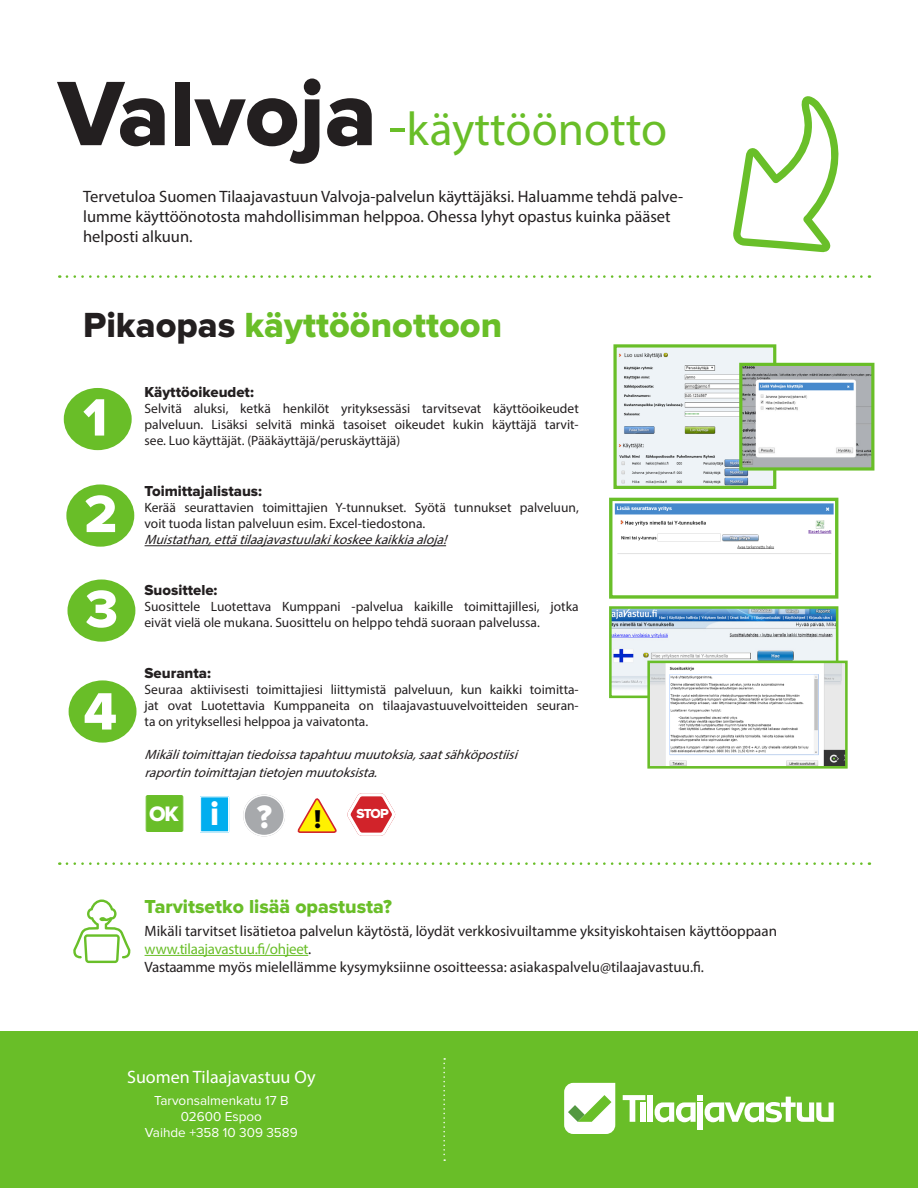
<style>
.page{position:relative;width:918px;height:1188px;background:#fff}
.page>*{position:absolute;margin:0;border:0;box-sizing:border-box;transform-origin:0 0}
.t1{font:54.45px "Proxima Nova Extrabld";color:#fff}
.t2{font:47.4px "Myriad Pro";color:#69be28}
.t3{font:36.15px "Proxima Nova Extrabld";color:#69be28}
.t4{font:34.05px "Proxima Nova Extrabld";color:#fff}
.t5{font:33.75px "Proxima Nova Extrabld";color:#fff}
.t6{font:26.7px "Proxima Nova Extrabld";color:#000}
.t7{font:21.75px "Proxima Nova Extrabld";color:#fff}
.t8{font:19.5px "Proxima Nova Extrabld";color:#69be28}
.t9{font:18px "Myriad Pro";color:#fff}
.t10{font:16.5px/19.8px "Myriad Pro";color:#231f20}
.t11{font:15px/18px "Myriad Pro";color:#231f20}
.t12{font:15px "Proxima Nova Extrabld";color:#231f20}
.t13{font:13.5px/16.2px "Myriad Pro";color:#231f20;text-align:justify}
.t14{font:italic 13.5px/18px "Myriad Pro";color:#231f20}
.t15{font:13.5px "Proxima Nova";color:#fff}
.t16{font:13.5px "Proxima Nova Extrabld";color:#fff}
.s1{font-family:"Proxima Nova Extrabld";font-size:94.8px;color:#231f20}
.s2{font-size:56.85px}
.s3{color:#231f20}
.s4{color:#69be28}
</style>
<div class="page">
<hr style="left:145px;top:545px;width:301px;height:1px;background:#231f20">
<hr style="left:145px;top:955px;width:163px;height:1px;background:#69be28">
<div style="left:0;top:1031px;width:918px;height:157px;background:#69be28"></div>
<svg style="left:67px;top:275px;width:803px;height:3px"></svg>
<svg style="left:67px;top:862px;width:803px;height:3px"></svg>
<svg style="left:623px;top:1095px;width:22px;height:27px"></svg>
<div style="left:640px;top:1102px;width:5px;height:20px;background:#fff"></div>
<div style="left:648px;top:1095px;width:5px;height:27px;background:#fff"></div>
<svg style="left:655px;top:1095px;width:179px;height:27px"></svg>
<div style="left:698px;top:1102px;width:5px;height:28px;background:#fff"></div>
<svg style="left:564px;top:1083px;width:51px;height:51px;background:#dff0d5"></svg>
<img style="left:617px;top:348px;width:155px;height:137px">
<div style="left:613px;top:344px;width:163px;height:145px;border:3px solid #69be28"></div>
<img style="left:614px;top:503px;width:220px;height:51px">
<div style="left:609px;top:498px;width:229px;height:101px;border:3px solid #69bf29"></div>
<img style="left:743px;top:367px;width:127px;height:100px">
<div style="left:739px;top:363px;width:135px;height:108px;border:3px solid #69be28"></div>
<img style="left:613px;top:610px;width:221px;height:79px">
<div style="left:609px;top:606px;width:229px;height:92px;border:3px solid #69be28"></div>
<div style="left:243px;top:795px;width:42px;height:41px;background:#a7a9ac;border-radius:50%"></div>
<div style="left:242px;top:793px;width:45px;height:45px;border:1px solid #fff;border-radius:50%"></div>
<div style="left:243px;top:795px;width:42px;height:41px;border:2px solid #fff;border-radius:50%"></div>
<svg style="left:347px;top:793px;width:49px;height:43px"></svg>
<svg style="left:200px;top:796px;width:30px;height:37px"></svg>
<div style="left:200px;top:797px;width:29px;height:35px;border:1px solid #fff"></div>
<div style="left:147px;top:796px;width:35px;height:35px;background:#69be28"></div>
<div style="left:146px;top:795px;width:37px;height:37px;border:1px solid #69be28;border-radius:2px"></div>
<div style="left:147px;top:796px;width:35px;height:35px;border:1px solid #69be28"></div>
<svg style="left:297px;top:798px;width:40px;height:35px"></svg>
<svg style="left:73px;top:900px;width:58px;height:63px"></svg>
<div style="left:64px;top:388px;width:68px;height:62px;background:#69be28;border-radius:50%"></div>
<div style="left:66px;top:484px;width:68px;height:63px;background:#69be28;border-radius:50%"></div>
<div style="left:67px;top:580px;width:68px;height:62px;background:#69be28;border-radius:50%"></div>
<div style="left:69px;top:680px;width:68px;height:63px;background:#69be28;border-radius:50%"></div>
<svg style="left:443px;top:1058px;width:2px;height:103px"></svg>
<svg style="left:733px;top:96px;width:106px;height:156px"></svg>
<img style="left:651px;top:665px;width:193px;height:100px">
<div style="left:647px;top:661px;width:201px;height:108px;border:3px solid #69be28"></div>
<p class="t2" style="left:58px;top:100px;width:611px"><span class="s1">Valvoja</span> <span class="s2">-</span>käyttöönotto</p>
<p class="t10" style="left:83px;top:187px;width:602px">Tervetuloa Suomen Tilaajavastuun Valvoja-palvelun käyttäjäksi. Haluamme tehdä palve&shy;lumme käyttöönotosta mahdollisimman helppoa. Ohessa lyhyt opastus kuinka pääset helposti alkuun.</p>
<p class="t3" style="left:83px;top:304px;width:421px"><span class="s3">Pikaopas</span> käyttöönottoon</p>
<p class="t1" style="left:83px;top:386px;width:26px">1</p>
<p class="t1" style="left:84px;top:483px;width:35px">2</p>
<p class="t1" style="left:85px;top:578px;width:34px">3</p>
<p class="t1" style="left:83px;top:680px;width:35px">4</p>
<p class="t12" style="left:145px;top:383px;width:111px">Käyttöoikeudet:</p>
<p class="t13" style="left:145px;top:400px;width:436px">Selvitä aluksi, ketkä henkilöt yrityksessäsi tarvitsevat käyttöoikeudet palveluun. Lisäksi selvitä minkä tasoiset oikeudet kukin käyttäjä tarvit&shy;see. Luo käyttäjät. (Pääkäyttäjä/peruskäyttäjä)</p>
<p class="t12" style="left:145px;top:482px;width:119px">Toimittajalistaus:</p>
<p class="t13" style="left:145px;top:499px;width:436px">Kerää seurattavien toimittajien Y-tunnukset. Syötä tunnukset palveluun, voit tuoda listan palveluun esim. Excel-tiedostona.</p>
<p class="t14" style="left:145px;top:531px;width:308px">Muistathan,ettätilaajavastuulakikoskeekaikkiaaloja!</p>
<p class="t12" style="left:145px;top:581px;width:74px">Suosittele:</p>
<p class="t13" style="left:145px;top:598px;width:436px">Suosittele Luotettava Kumppani -palvelua kaikille toimittajillesi, jotka eivät vielä ole mukana. Suosittelu on helppo tehdä suoraan palvelussa.</p>
<p class="t12" style="left:145px;top:664px;width:68px">Seuranta:</p>
<p class="t13" style="left:145px;top:681px;width:436px">Seuraa aktiivisesti toimittajiesi liittymistä palveluun, kun kaikki toimitta&shy;jat ovat Luotettavia Kumppaneita on tilaajavastuuvelvoitteiden seuran&shy;ta on yrityksellesi helppoa ja vaivatonta.</p>
<p class="t14" style="left:145px;top:745px;width:379px">Mikälitoimittajantiedoissatapahtuumuutoksia,saatsähköpostiisi raportintoimittajantietojenmuutoksista.</p>
<p class="t4" style="left:210px;top:794px;width:11px">i</p>
<p class="t6" style="left:314px;top:804px;width:9px">!</p>
<p class="t5" style="left:257px;top:797px;width:17px">?</p>
<p class="t7" style="left:149px;top:801px;width:31px">OK</p>
<p class="t16" style="left:357px;top:806px;width:34px">STOP</p>
<p class="t8" style="left:145px;top:896px;width:249px">Tarvitsetko lisää opastusta?</p>
<p class="t11" style="left:145px;top:922px;width:634px">Mikäli tarvitset lisätietoa palvelun käytöstä, löydät verkkosivuiltamme yksityiskohtaisen käyttöoppaan <span class="s4">www.tilaajavastuu.fi/ohjeet</span>.<br>Vastaamme myös mielellämme kysymyksiinne osoitteessa: asiakaspalvelu@tilaajavastuu.fi.</p>
<p class="t9" style="left:127px;top:1066px;width:190px">Suomen Tilaajavastuu Oy</p>
<p class="t15" style="left:154px;top:1093px;width:136px">Tarvonsalmenkatu 17 B</p>
<p class="t15" style="left:181px;top:1109px;width:83px">02600 Espoo</p>
<p class="t15" style="left:145px;top:1125px;width:154px">Vaihde +358 10 309 3589</p>
</div>
